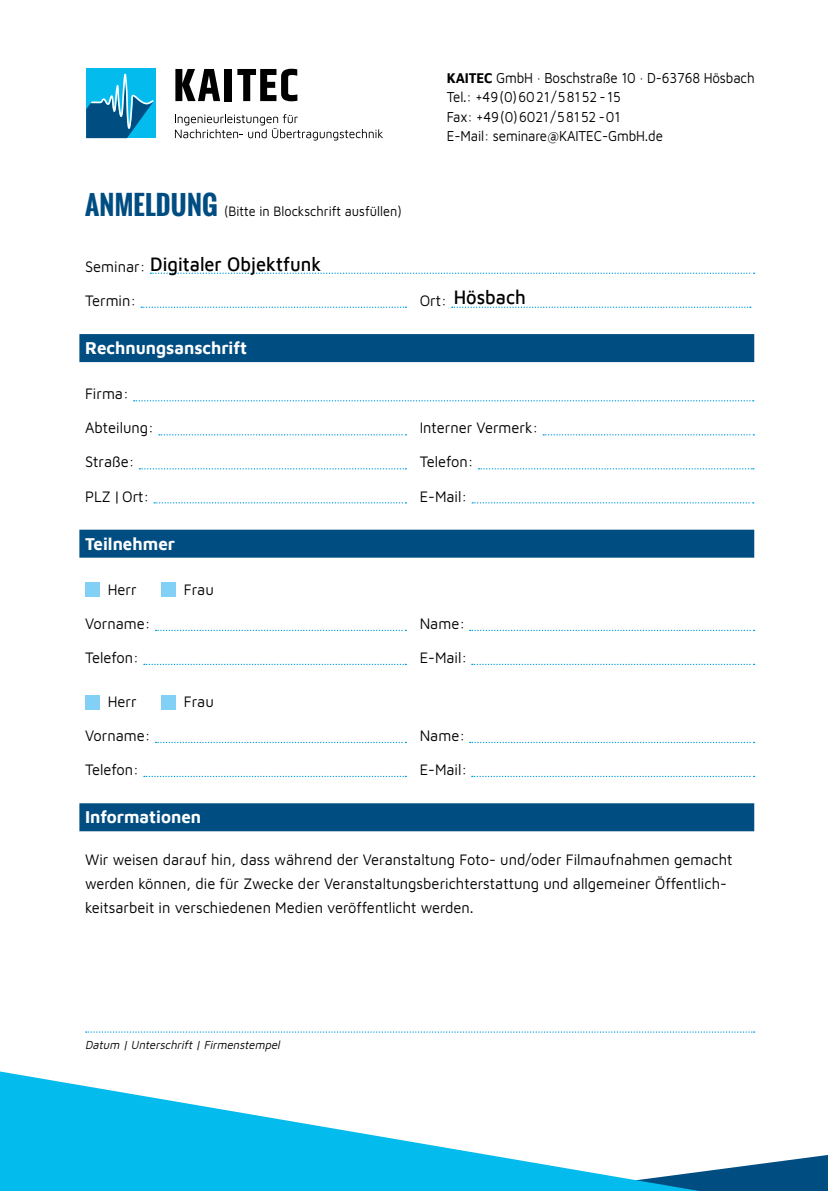
<style>
.page{position:relative;width:828px;height:1191px;background:#fff}
.page>*{position:absolute;margin:0;border:0;box-sizing:border-box;transform-origin:0 0}
.t1{font:500 20px "Maven Pro";color:#000;scale:.91 1}
.t2{font:700 18px "Maven Pro";color:#fff;scale:.94 1}
.t3{font:15.6px/34px "Maven Pro";color:#000;scale:.94 1}
.t4{font:14.8px/19px "Maven Pro";letter-spacing:-.01em;color:#000;scale:.9 1}
.t5{font:14px "Maven Pro";color:#000;scale:.91 1}
.t6{font:italic 12px "Maven Pro";color:#000;scale:.94 1}
.s1{font-weight:700}
.s2{font-family:"Oswald";font-weight:700;font-size:26px;color:#004d82}
</style>
<div class="page">
<svg style="left:699px;top:1155px;width:129px;height:36px"></svg>
<svg style="left:0;top:1071px;width:699px;height:120px;fill:#04bbee"></svg>
<div style="left:86px;top:69px;width:70px;height:69px;background:#04bbee"></div>
<svg style="left:86px;top:74px;width:68px;height:64px"></svg>
<svg style="left:175px;top:69px;width:45px;height:32px"></svg>
<div style="left:224px;top:69px;width:7px;height:32px;background:#000"></div>
<svg style="left:237px;top:69px;width:60px;height:32px"></svg>
<svg style="left:175px;top:114px;width:208px;height:27px"></svg>
<div style="left:79px;top:334px;width:675px;height:28px;background:#004d82"></div>
<div style="left:79px;top:529px;width:675px;height:28px;background:#004d82"></div>
<div style="left:79px;top:803px;width:675px;height:28px;background:#004d82"></div>
<svg style="left:150px;top:272px;width:604px;height:2px"></svg>
<svg style="left:141px;top:306px;width:265px;height:2px"></svg>
<svg style="left:452px;top:306px;width:299px;height:2px"></svg>
<svg style="left:134px;top:400px;width:619px;height:1px"></svg>
<svg style="left:159px;top:434px;width:247px;height:1px"></svg>
<svg style="left:543px;top:434px;width:211px;height:1px"></svg>
<svg style="left:139px;top:468px;width:267px;height:1px"></svg>
<svg style="left:478px;top:468px;width:276px;height:1px"></svg>
<svg style="left:154px;top:502px;width:252px;height:1px"></svg>
<svg style="left:472px;top:502px;width:281px;height:1px"></svg>
<div style="left:85px;top:583px;width:14px;height:14px;background:#82d0f5"></div>
<div style="left:161px;top:583px;width:14px;height:14px;background:#82d0f5"></div>
<svg style="left:155px;top:630px;width:251px;height:1px"></svg>
<svg style="left:469px;top:630px;width:285px;height:1px"></svg>
<svg style="left:144px;top:664px;width:262px;height:1px"></svg>
<svg style="left:472px;top:664px;width:282px;height:1px"></svg>
<div style="left:85px;top:695px;width:14px;height:14px;background:#82d0f5"></div>
<div style="left:161px;top:695px;width:14px;height:14px;background:#82d0f5"></div>
<svg style="left:155px;top:742px;width:251px;height:1px"></svg>
<svg style="left:469px;top:742px;width:285px;height:1px"></svg>
<svg style="left:144px;top:776px;width:262px;height:1px"></svg>
<svg style="left:472px;top:776px;width:282px;height:1px"></svg>
<svg style="left:86px;top:1031px;width:668px;height:1px"></svg>
<p class="t4" style="left:447px;top:68px;width:343px"><span class="s1">KAITEC</span> GmbH · Boschstraße 10 · D-63768 Hösbach Tel.: +49(0)6021/58152 -15<br>Fax: +49(0)6021/58152 -01<br>E-Mail: seminare@KAITEC-GmbH.de</p>
<p class="t5" style="left:85px;top:202px;width:349px"><span class="s2">ANMELDUNG</span> (Bitte in Blockschrift ausfüllen)</p>
<p class="t3" style="left:85px;top:248px;width:66px">Seminar:<br>Termin:</p>
<p class="t1" style="left:150px;top:250px;width:189px">Digitaler Objektfunk</p>
<p class="t2" style="left:85px;top:335px;width:174px">Rechnungsanschrift</p>
<p class="t3" style="left:85px;top:376px;width:75px">Firma:<br>Abteilung:</p>
<p class="t3" style="left:420px;top:282px;width:30px">Ort:</p>
<p class="t1" style="left:454px;top:283px;width:81px">Hösbach</p>
<p class="t3" style="left:420px;top:410px;width:128px">Interner Vermerk:</p>
<p class="t3" style="left:85px;top:444px;width:54px">Straße:</p>
<p class="t3" style="left:420px;top:444px;width:59px">Telefon:</p>
<p class="t3" style="left:85px;top:478px;width:70px">PLZ | Ort:</p>
<p class="t3" style="left:420px;top:478px;width:52px">E-Mail:</p>
<p class="t2" style="left:85px;top:530px;width:97px">Teilnehmer</p>
<p class="t3" style="left:108px;top:571px;width:32px">Herr</p>
<p class="t3" style="left:184px;top:571px;width:33px">Frau</p>
<p class="t3" style="left:85px;top:605px;width:71px">Vorname:</p>
<p class="t3" style="left:420px;top:605px;width:50px">Name:</p>
<p class="t3" style="left:85px;top:639px;width:59px">Telefon:</p>
<p class="t3" style="left:420px;top:639px;width:52px">E-Mail:</p>
<p class="t3" style="left:108px;top:683px;width:32px">Herr</p>
<p class="t3" style="left:184px;top:683px;width:33px">Frau</p>
<p class="t3" style="left:85px;top:717px;width:71px">Vorname:</p>
<p class="t3" style="left:420px;top:717px;width:50px">Name:</p>
<p class="t3" style="left:85px;top:751px;width:59px">Telefon:</p>
<p class="t3" style="left:420px;top:751px;width:52px">E-Mail:</p>
<p class="t2" style="left:85px;top:804px;width:125px">Informationen</p>
<p class="t3" style="left:85px;top:846px;width:690px;line-height:24px">Wir weisen darauf hin, dass während der Veranstaltung Foto- und/oder Filmaufnahmen gemacht werden können, die für Zwecke der Veranstaltungsberichterstattung und allgemeiner Öffentlich&shy;keitsarbeit in verschiedenen Medien veröffentlicht werden.</p>
<p class="t6" style="left:85px;top:1036px;width:212px">Datum |Unterschrift|Firmenstempel</p>
</div>
